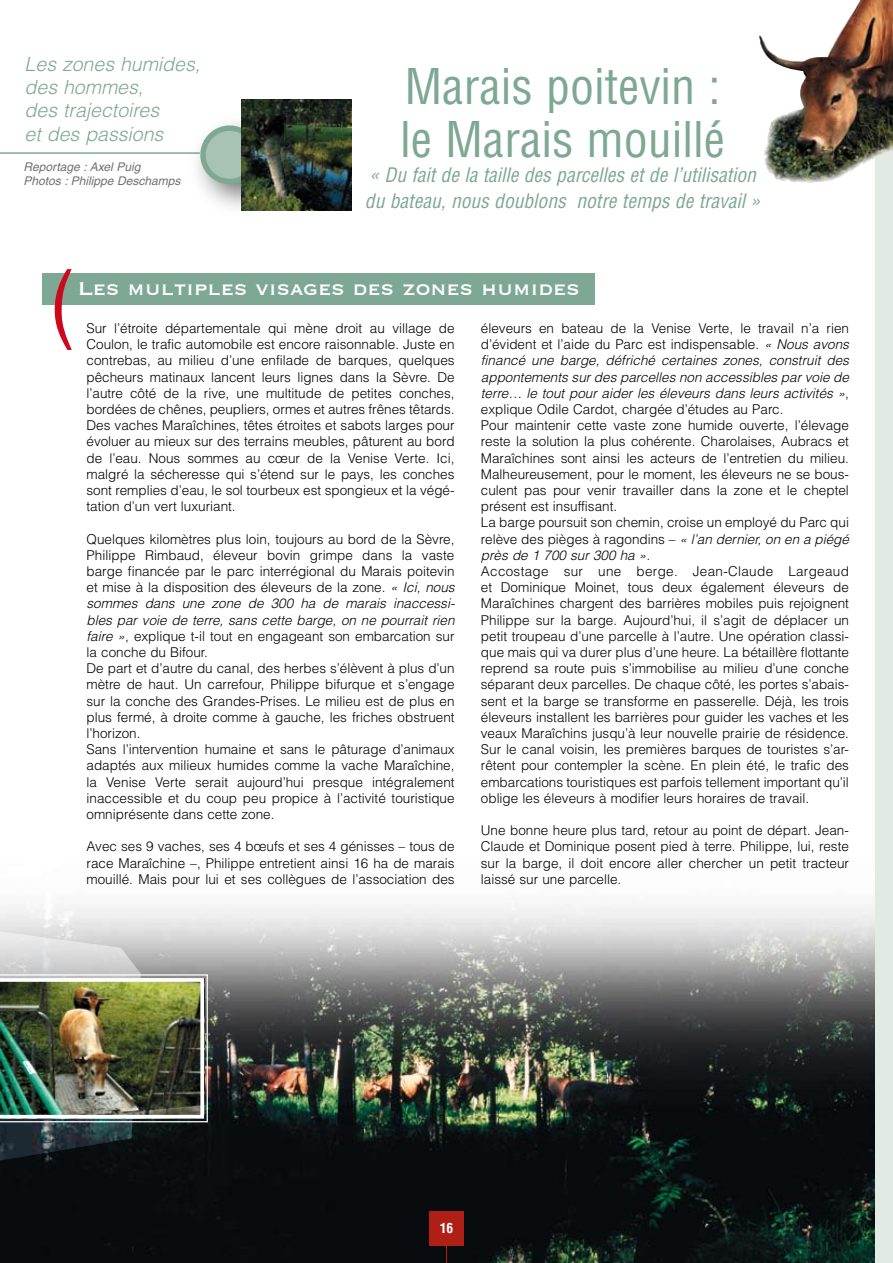
<style>
.page{position:relative;width:893px;height:1263px;background:#fff}
.page>*{position:absolute;margin:0;border:0;box-sizing:border-box;transform-origin:0 0}
.t1{font:85.95px "Helvetica";color:#cc071e;scale:.86 1}
.t2{font:condensed 48px/52.5px "Helvetica";color:#7ea893}
.t3{font:24px "Copperplate";color:#fff}
.t4{font:italic condensed 19.5px/25.5px "Helvetica";color:#7ea893}
.t5{font:italic 300 19.5px/23.4px "Helvetica";color:#7ea893}
.t6{font:300 13.5px/16.2px "Helvetica";color:#000;text-align:justify}
.t7{font:700 condensed 13.5px "Helvetica";color:#fff}
.t8{font:italic 12px/14.4px "Helvetica";color:#707173}
.s1{font-style:italic}
</style>
<div class="page">
<img style="left:0;top:694px;width:876px;height:569px">
<hr style="left:0;top:152px;width:200px;height:2px;background:#7ea893">
<div style="left:184px;top:109px;width:112px;height:113px;background:#000;opacity:.55"></div>
<svg style="left:201px;top:126px;width:40px;height:58px;background:#a6c1b2"></svg>
<img style="left:241px;top:100px;width:111px;height:110px">
<div style="left:43px;top:273px;width:552px;height:32px;background:#7ea893"></div>
<img style="left:0;top:931px;width:208px;height:229px">
<div style="left:876px;top:132px;width:17px;height:1131px;background:#e2eae4"></div>
<img style="left:759px;top:0;width:134px;height:183px">
<div style="left:429px;top:1212px;width:34px;height:34px;background:#af1f16"></div>
<svg style="left:446px;top:1246px;width:1px;height:17px"></svg>
<h3 class="t5" style="left:25px;top:51px;width:177px">Les zones humides, des hommes,<br>des trajectoires<br>et des passions</h3>
<p class="t8" style="left:23px;top:159px;width:159px">Reportage : Axel Puig<br>Photos : Philippe Deschamps</p>
<h2 class="t2" style="left:400px;top:60px;width:326px">Marais poitevin : le Marais mouillé</h2>
<h3 class="t4" style="left:365px;top:162px;width:397px">« Du fait de la taille des parcelles et de l’utilisation du bateau, nous doublons notre temps de travail »</h3>
<h1 class="t1" style="left:50px;top:252px;width:30px">(</h1>
<h3 class="t3" style="left:78px;top:273px;width:503px">Les multiples visages des zones humides</h3>
<p class="t6" style="left:87px;top:320px;width:370px">Sur l’étroite départementale qui mène droit au village de Coulon, le trafic automobile est encore raisonnable. Juste en contrebas, au milieu d’une enfilade de barques, quelques pêcheurs matinaux lancent leurs lignes dans la Sèvre. De l’autre côté de la rive, une multitude de petites conches, bordées de chênes, peupliers, ormes et autres frênes têtards.<br>Des vaches Maraîchines, têtes étroites et sabots larges pour évoluer au mieux sur des terrains meubles, pâturent au bord de l’eau. Nous sommes au cœur de la Venise Verte. Ici, malgré la sécheresse qui s’étend sur le pays, les conches sont remplies d’eau, le sol tourbeux est spongieux et la végé&shy;tation d’un vert luxuriant.</p>
<p class="t6" style="left:87px;top:530px;width:370px;text-align:left">Quelques kilomètres plus loin, toujours au bord de la Sèvre, Philippe Rimbaud, éleveur bovin grimpe dans la vaste barge financée par le parc interrégional du Marais poitevin et mise à la disposition des éleveurs de la zone. <span class="s1">« Ici, nous sommes dans une zone de 300 ha de marais inaccessi&shy;bles par voie de terre, sans cette barge, on ne pourrait rien faire »</span>, explique t-il tout en engageant son embarcation sur la conche du Bifour.<br>De part et d’autre du canal, des herbes s’élèvent à plus d’un mètre de haut. Un carrefour, Philippe bifurque et s’engage sur la conche des Grandes-Prises. Le milieu est de plus en plus fermé, à droite comme à gauche, les friches obstruent l’horizon.<br>Sans l’intervention humaine et sans le pâturage d’animaux adaptés aux milieux humides comme la vache Maraîchine, la Venise Verte serait aujourd’hui presque intégralement inaccessible et du coup peu propice à l’activité touristique omniprésente dans cette zone.</p>
<p class="t6" style="left:87px;top:838px;width:370px">Avec ses 9 vaches, ses 4 bœufs et ses 4 génisses – tous de race Maraîchine –, Philippe entretient ainsi 16 ha de marais mouillé. Mais pour lui et ses collègues de l’association des</p>
<p class="t6" style="left:481px;top:320px;width:370px;text-align:left">éleveurs en bateau de la Venise Verte, le travail n’a rien d’évident et l’aide du Parc est indispensable. <span class="s1">« Nous avons financé une barge, défriché certaines zones, construit des appontements sur des parcelles non accessibles par voie de terre… le tout pour aider les éleveurs dans leurs activités »</span>, explique Odile Cardot, chargée d’études au Parc.<br>Pour maintenir cette vaste zone humide ouverte, l’élevage reste la solution la plus cohérente. Charolaises, Aubracs et Maraîchines sont ainsi les acteurs de l’entretien du milieu.<br>Malheureusement, pour le moment, les éleveurs ne se bous&shy;culent pas pour venir travailler dans la zone et le cheptel présent est insuffisant.<br>La barge poursuit son chemin, croise un employé du Parc qui relève des pièges à ragondins – <span class="s1">« l’an dernier, on en a piégé près de 1 700 sur 300 ha ».</span></p>
<p class="t6" style="left:481px;top:563px;width:370px">Accostage sur une berge. Jean-Claude Largeaud et Dominique Moinet, tous deux également éleveurs de Maraîchines chargent des barrières mobiles puis rejoignent Philippe sur la barge. Aujourd’hui, il s’agit de déplacer un petit troupeau d’une parcelle à l’autre. Une opération classi&shy;que mais qui va durer plus d’une heure. La bétaillère flottante reprend sa route puis s’immobilise au milieu d’une conche séparant deux parcelles. De chaque côté, les portes s’abais&shy;sent et la barge se transforme en passerelle. Déjà, les trois éleveurs installent les barrières pour guider les vaches et les veaux Maraîchins jusqu’à leur nouvelle prairie de résidence.<br>Sur le canal voisin, les premières barques de touristes s’ar&shy;rêtent pour contempler la scène. En plein été, le trafic des embarcations touristiques est parfois tellement important qu’il oblige les éleveurs à modifier leurs horaires de travail.</p>
<p class="t6" style="left:481px;top:822px;width:370px">Une bonne heure plus tard, retour au point de départ. Jean-Claude et Dominique posent pied à terre. Philippe, lui, reste sur la barge, il doit encore aller chercher un petit tracteur laissé sur une parcelle.</p>
<p class="t7" style="left:440px;top:1219px;width:15px">16</p>
</div>
